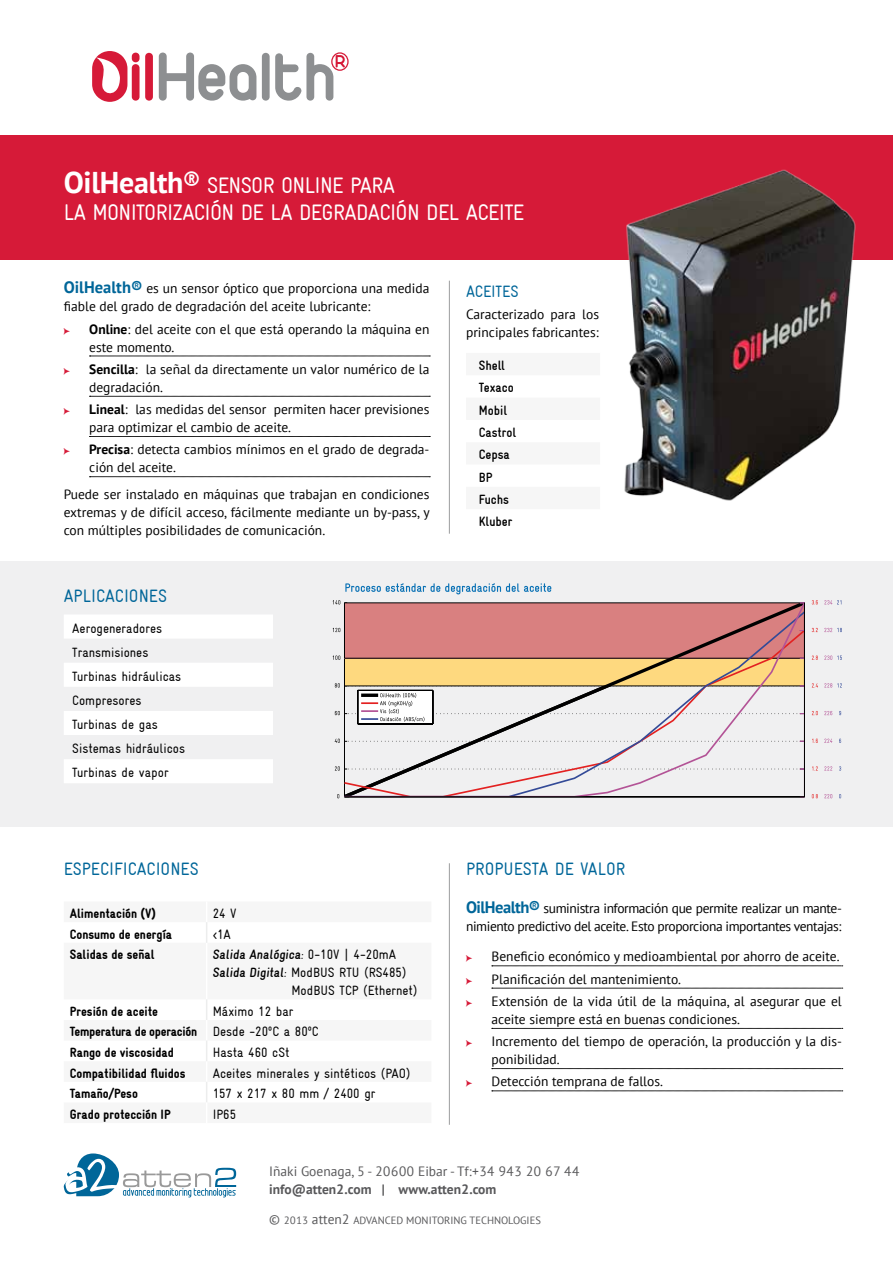
<style>
.page{position:relative;width:893px;height:1263px;background:#fff}
.page>*{position:absolute;margin:0;border:0;box-sizing:border-box;transform-origin:0 0}
.t1{font:condensed 22.5px/27px "Gravur";letter-spacing:-.03em;color:#fff}
.t2{font:condensed 18px "Gravur";color:#069}
.t3{font:condensed 16.5px "Gravur";letter-spacing:-.01em;color:#069}
.t4{font:13.5px/18px "PT Sans";color:#000}
.t5{font:condensed 13.5px/24.2px "Gravur";color:#000}
.t6{font:13.5px/18px "PT Sans";letter-spacing:-.03em;color:#000}
.t7{font:900 condensed 13.5px "Gravur";color:#000}
.t8{font:700 condensed 13.5px/22.4px "Gravur";color:#000}
.t9{font:900 condensed 13.5px/20.5px "Gravur";letter-spacing:-.02em;color:#000}
.t10{font:13.5px "PT Sans";color:#58585a}
.t11{font:700 13.5px "PT Sans";color:#58585a}
.t12{font:10.5px "PT Sans";color:#58585a}
.t13{font:9px "Pointers";color:#d61a38}
.s1{font-family:"PT Sans";font-weight:700;font-stretch:normal;font-size:30px}
.s2{font-weight:700;font-size:16.5px;color:#069}
.s3{font-weight:700}
.s4{font-weight:400}
.s5{font-size:13.5px}
</style>
<div class="page">
<div style="left:0;top:561px;width:893px;height:266px;background:#f0f0f1"></div>
<div style="left:0;top:135px;width:893px;height:125px;background:#d61a38"></div>
<svg style="left:92px;top:51px;width:61px;height:51px"></svg>
<svg style="left:159px;top:53px;width:97px;height:48px"></svg>
<div style="left:331px;top:52px;width:18px;height:19px;border:1px solid #d61a38;border-radius:50%"></div>
<svg style="left:262px;top:53px;width:83px;height:48px"></svg>
<img style="left:624px;top:169px;width:232px;height:332px">
<svg style="left:64px;top:1153px;width:172px;height:44px"></svg>
<svg style="left:206px;top:922px;width:1px;height:21px"></svg>
<svg style="left:206px;top:999px;width:1px;height:103px"></svg>
<svg style="left:89px;top:356px;width:341px;height:1px"></svg>
<svg style="left:89px;top:396px;width:341px;height:1px"></svg>
<svg style="left:89px;top:436px;width:341px;height:1px"></svg>
<svg style="left:89px;top:476px;width:341px;height:1px"></svg>
<svg style="left:64px;top:615px;width:209px;height:168px"></svg>
<svg style="left:492px;top:965px;width:351px;height:1px"></svg>
<svg style="left:492px;top:988px;width:351px;height:1px"></svg>
<svg style="left:492px;top:1028px;width:351px;height:1px"></svg>
<svg style="left:492px;top:1068px;width:351px;height:1px"></svg>
<svg style="left:492px;top:1090px;width:351px;height:1px"></svg>
<hr style="left:449px;top:863px;width:1px;height:262px;background:#9c9e9f">
<hr style="left:449px;top:281px;width:1px;height:253px;background:#9c9e9f">
<svg style="left:337px;top:794px;width:12px;height:4px"></svg>
<svg style="left:333px;top:600px;width:14px;height:4px"></svg>
<svg style="left:812px;top:794px;width:6px;height:4px"></svg>
<svg style="left:812px;top:766px;width:6px;height:5px"></svg>
<svg style="left:812px;top:739px;width:6px;height:4px"></svg>
<svg style="left:812px;top:711px;width:6px;height:5px"></svg>
<svg style="left:812px;top:683px;width:6px;height:5px"></svg>
<svg style="left:812px;top:655px;width:6px;height:5px"></svg>
<svg style="left:812px;top:628px;width:6px;height:4px"></svg>
<svg style="left:812px;top:600px;width:6px;height:5px"></svg>
<svg style="left:824px;top:683px;width:18px;height:4px"></svg>
<svg style="left:824px;top:655px;width:18px;height:5px"></svg>
<svg style="left:824px;top:628px;width:18px;height:4px"></svg>
<svg style="left:824px;top:600px;width:17px;height:4px"></svg>
<svg style="left:824px;top:794px;width:8px;height:4px"></svg>
<svg style="left:824px;top:766px;width:8px;height:4px"></svg>
<svg style="left:335px;top:739px;width:5px;height:4px"></svg>
<svg style="left:824px;top:739px;width:8px;height:4px"></svg>
<svg style="left:824px;top:711px;width:8px;height:4px"></svg>
<svg style="left:335px;top:683px;width:5px;height:4px"></svg>
<svg style="left:333px;top:655px;width:8px;height:5px"></svg>
<svg style="left:333px;top:628px;width:8px;height:4px"></svg>
<svg style="left:344px;top:603px;width:460px;height:193px"></svg>
<hr style="left:344px;top:796px;width:460px;height:1px;background:#000">
<hr style="left:804px;top:603px;width:1px;height:194px;background:#000">
<svg style="left:345px;top:583px;width:206px;height:11px"></svg>
<div style="left:358px;top:690px;width:75px;height:34px;background:#fff;border:1px solid #fff"></div>
<hr style="left:358px;top:690px;width:75px;height:1px;background:#000">
<hr style="left:358px;top:724px;width:75px;height:1px;background:#000">
<hr style="left:433px;top:690px;width:1px;height:34px;background:#000">
<hr style="left:357px;top:690px;width:1px;height:34px;background:#000">
<svg style="left:335px;top:693px;width:469px;height:29px"></svg>
<h1 class="t1" style="left:64px;top:172px;width:462px"><span class="s1">OilHealth</span><sup>®</sup> SENSOR ONLINE PARA<br>LA MONITORIZACIÓN DE LA DEGRADACIÓN DEL ACEITE</h1>
<p class="t4" style="left:64px;top:279px;width:367px"><span class="s2">OilHealth®</span> es un sensor óptico que proporciona una medida fiable del grado de degradación del aceite lubricante:</p>
<p class="t13" style="left:64px;top:326px;width:8px">C</p>
<p class="t4" style="left:89px;top:319px;width:342px"><span class="s3">Online</span>: del aceite con el que está operando la máquina en este momento.</p>
<p class="t13" style="left:64px;top:367px;width:8px">C</p>
<p class="t4" style="left:89px;top:360px;width:342px"><span class="s3">Sencilla</span>: la señal da directamente un valor numérico de la degradación.</p>
<p class="t13" style="left:64px;top:407px;width:8px">C</p>
<p class="t4" style="left:89px;top:400px;width:342px"><span class="s3">Lineal</span>: las medidas del sensor permiten hacer previsiones para optimizar el cambio de aceite.</p>
<p class="t13" style="left:64px;top:447px;width:8px">C</p>
<p class="t4" style="left:89px;top:440px;width:342px"><span class="s3">Precisa</span>: detecta cambios mínimos en el grado de degrada&shy;ción del aceite.</p>
<p class="t4" style="left:64px;top:485px;width:368px;text-align:justify">Puede ser instalado en máquinas que trabajan en condiciones extremas y de difícil acceso, fácilmente mediante un by-pass, y con múltiples posibilidades de comunicación.</p>
<h2 class="t2" style="left:64px;top:585px;width:105px">APLICACIONES</h2>
<p class="t5" style="left:72px;top:616px;width:114px">Aerogeneradores<br>Transmisiones<br>Turbinas hidráulicas<br>Compresores<br>Turbinas de gas<br>Sistemas hidráulicos<br>Turbinas de vapor</p>
<h2 class="t2" style="left:64px;top:859px;width:136px">ESPECIFICACIONES</h2>
<p class="t7" style="left:70px;top:906px;width:88px">Alimentación (V)</p>
<p class="t5" style="left:213px;top:901px;width:26px">24 V</p>
<p class="t7" style="left:70px;top:926px;width:104px">Consumo de energía</p>
<p class="t5" style="left:213px;top:922px;width:20px">&lt;1A</p>
<p class="t7" style="left:70px;top:947px;width:86px">Salidas de señal</p>
<p class="t8" style="left:213px;top:943px;width:185px">Salida Analógica<span class="s4">: 0-10V | 4-20mA</span></p>
<p class="t5" style="left:213px;top:960px;width:195px"><span class="s3">Salida Digital</span>: ModBUS RTU (RS485)</p>
<p class="t5" style="left:291px;top:978px;width:128px">ModBUS TCP (Ethernet)</p>
<p class="t7" style="left:70px;top:1003px;width:90px">Presión de aceite</p>
<p class="t9" style="left:70px;top:1001px;width:250px;text-indent:143px"><span class="s4">Máximo 12 bar<br></span>Temperatura de operación <span class="s4">Desde -20ºC a 80ºC<br></span>Rango de viscosidad</p>
<p class="t5" style="left:213px;top:1040px;width:78px">Hasta 460 cSt</p>
<p class="t7" style="left:70px;top:1065px;width:117px">Compatibilidad fluidos</p>
<p class="t5" style="left:213px;top:1061px;width:199px">Aceites minerales y sintéticos (PAO)</p>
<p class="t7" style="left:70px;top:1086px;width:70px">Tamaño/Peso</p>
<p class="t5" style="left:213px;top:1081px;width:164px">157 x 217 x 80 mm / 2400 gr</p>
<p class="t7" style="left:70px;top:1107px;width:102px">Grado protección IP</p>
<p class="t5" style="left:213px;top:1102px;width:25px">IP65</p>
<p class="t3" style="left:466px;top:282px;width:54px">ACEITES</p>
<p class="t4" style="left:466px;top:305px;width:134px">Caracterizado para los principales fabricantes:</p>
<p class="t8" style="left:479px;top:354px;width:39px">Shell<br>Texaco<br>Mobil<br>Castrol<br>Cepsa<br>BP<br>Fuchs<br>Kluber</p>
<h2 class="t2" style="left:466px;top:859px;width:161px">PROPUESTA DE VALOR</h2>
<p class="t6" style="left:466px;top:898px;width:377px"><span class="s2">OilHealth®</span> suministra información que permite realizar un mante&shy;nimiento predictivo del aceite. Esto proporciona importantes ventajas:</p>
<p class="t13" style="left:466px;top:954px;width:8px">C</p>
<p class="t4" style="left:492px;top:947px;width:350px">Beneficio económico y medioambiental por ahorro de aceite.</p>
<p class="t13" style="left:466px;top:976px;width:8px">C</p>
<p class="t4" style="left:492px;top:969px;width:191px">Planificación del mantenimiento.</p>
<p class="t13" style="left:466px;top:999px;width:8px">C</p>
<p class="t4" style="left:492px;top:992px;width:352px">Extensión de la vida útil de la máquina, al asegurar que el aceite siempre está en buenas condiciones.</p>
<p class="t13" style="left:466px;top:1039px;width:8px">C</p>
<p class="t4" style="left:492px;top:1032px;width:352px">Incremento del tiempo de operación, la producción y la dis&shy;ponibilidad.</p>
<p class="t13" style="left:466px;top:1079px;width:8px">C</p>
<p class="t4" style="left:492px;top:1072px;width:173px">Detección temprana de fallos.</p>
<p class="t10" style="left:269px;top:1162px;width:312px">Iñaki Goenaga, 5 - 20600 Eibar - Tf:+34 943 20 67 44</p>
<p class="t11" style="left:269px;top:1180px;width:229px">info@atten2.com | www.atten2.com</p>
<p class="t12" style="left:269px;top:1213px;width:273px"><span class="s5">©</span> 2013 <span class="s5">atten2</span> ADVANCED MONITORING TECHNOLOGIES</p>
</div>
